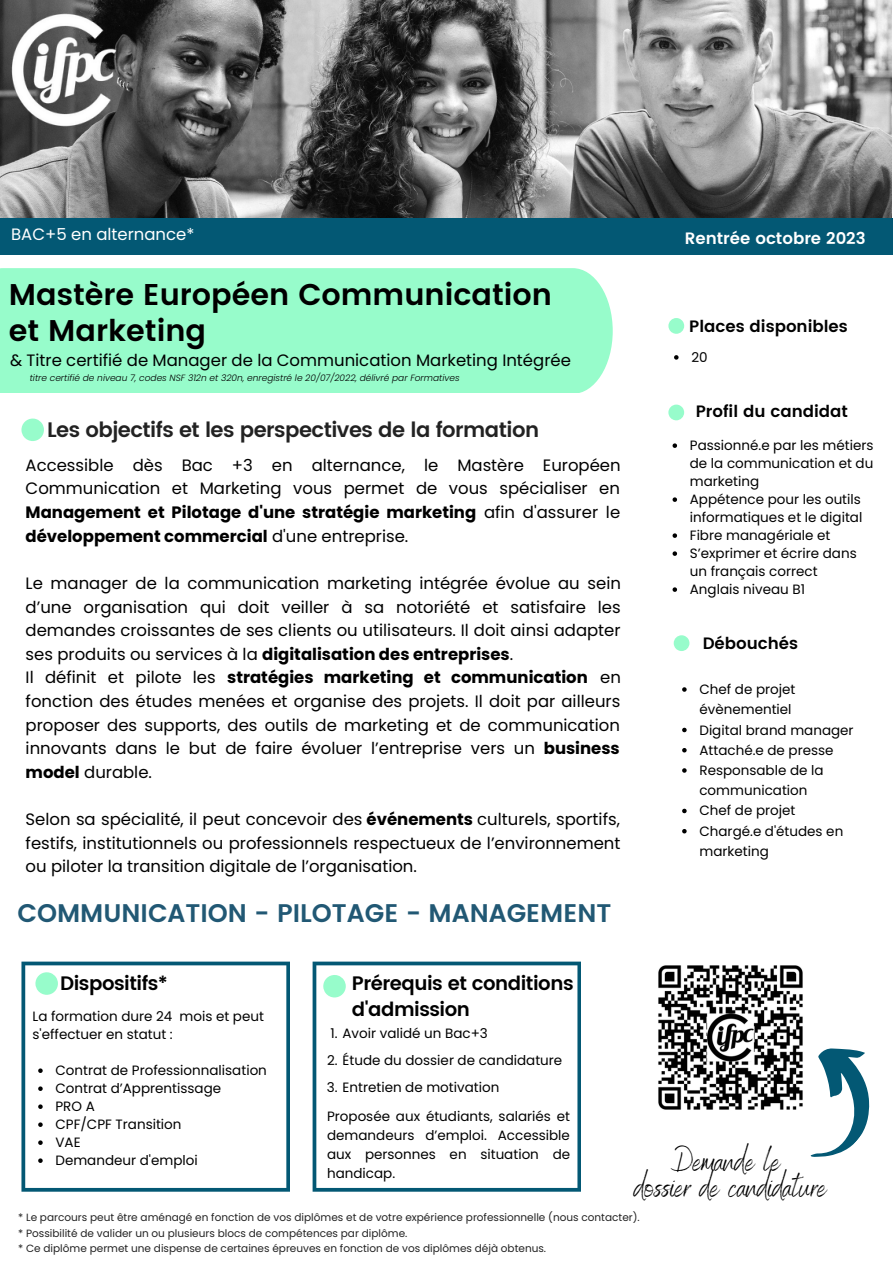
<style>
.page{position:relative;width:893px;height:1264px;background:#fff}
.page>*{position:absolute;margin:0;border:0;box-sizing:border-box;transform-origin:0 0}
.t1{font:31.5px/25.8px "Benedict";color:#000;text-align:center}
.t2{font:600 30px/36px "Poppins";color:#000}
.t3{font:600 25.5px "Poppins";color:#215874}
.t4{font:600 21px "Poppins";letter-spacing:-.025em;color:#222}
.t5{font:600 19.5px/25.8px "Poppins";letter-spacing:-.025em;color:#000}
.t6{font:16.5px/23.5px "Poppins";color:#000;text-align:justify}
.t7{font:600 16.5px "Poppins";color:#000}
.t8{font:600 16.5px "Poppins";color:#fff}
.t9{font:16.5px "Poppins";color:#fff}
.t10{font:13.5px/18px "Poppins";color:#000}
.t11{font:10.5px/15.8px "Poppins";color:#222}
.t12{font:italic 300 9px "Poppins";color:#000}
.s1{font-weight:700}
</style>
<div class="page">
<img style="left:0;top:0;width:891px;height:218px">
<div style="left:0;top:218px;width:892px;height:36px;background:#035874"></div>
<img style="left:11px;top:11px;width:107px;height:117px">
<div style="left:0;top:268px;width:612px;height:125px;background:#97fccb"></div>
<svg style="left:668px;top:404px;width:16px;height:16px"></svg>
<svg style="left:673px;top:635px;width:16px;height:16px"></svg>
<svg style="left:21px;top:961px;width:269px;height:230px"></svg>
<svg style="left:312px;top:961px;width:269px;height:230px"></svg>
<svg style="left:35px;top:972px;width:23px;height:22px"></svg>
<svg style="left:323px;top:975px;width:23px;height:22px"></svg>
<svg style="left:21px;top:418px;width:23px;height:23px"></svg>
<svg style="left:682px;top:687px;width:4px;height:4px"></svg>
<svg style="left:682px;top:727px;width:4px;height:5px"></svg>
<svg style="left:682px;top:748px;width:4px;height:4px"></svg>
<svg style="left:682px;top:768px;width:4px;height:4px"></svg>
<svg style="left:682px;top:808px;width:4px;height:5px"></svg>
<svg style="left:682px;top:829px;width:4px;height:4px"></svg>
<svg style="left:38px;top:1068px;width:5px;height:4px"></svg>
<svg style="left:38px;top:1086px;width:5px;height:4px"></svg>
<svg style="left:38px;top:1104px;width:5px;height:4px"></svg>
<svg style="left:38px;top:1122px;width:5px;height:4px"></svg>
<svg style="left:38px;top:1140px;width:5px;height:4px"></svg>
<svg style="left:38px;top:1158px;width:5px;height:4px"></svg>
<svg style="left:810px;top:1048px;width:60px;height:109px"></svg>
<svg style="left:668px;top:318px;width:16px;height:16px"></svg>
<svg style="left:674px;top:355px;width:4px;height:4px"></svg>
<img style="left:658px;top:965px;width:145px;height:145px">
<svg style="left:672px;top:443px;width:5px;height:5px"></svg>
<svg style="left:672px;top:497px;width:5px;height:5px"></svg>
<svg style="left:672px;top:533px;width:5px;height:5px"></svg>
<svg style="left:672px;top:551px;width:5px;height:5px"></svg>
<svg style="left:672px;top:587px;width:5px;height:5px"></svg>
<p class="t9" style="left:11px;top:223px;width:185px">BAC+5 en alternance*</p>
<h2 class="t2" style="left:9px;top:276px;width:544px">Mastère Européen Communication et Marketing</h2>
<p class="t6" style="left:10px;top:348px;width:562px">&amp; Titre certifié de Manager de la Communication Marketing Intégrée</p>
<p class="t12" style="left:30px;top:372px;width:431px">titre certifié de niveau 7, codes NSF 312n et 320n, enregistré le 20/07/2022, délivré par Formatives</p>
<p class="t4" style="left:47px;top:418px;width:493px">Les objectifs et les perspectives de la formation</p>
<p class="t6" style="left:26px;top:453px;width:596px">Accessible dès Bac +3 en alternance, le Mastère Européen Communication et Marketing vous permet de vous spécialiser en <span class="s1">Management et Pilotage d'une stratégie marketing</span> afin d'assurer le <span class="s1">développement commercial</span> d'une entreprise.</p>
<p class="t6" style="left:26px;top:571px;width:596px;text-align:left">Le manager de la communication marketing intégrée évolue au sein d’une organisation qui doit veiller à sa notoriété et satisfaire les demandes croissantes de ses clients ou utilisateurs. Il doit ainsi adapter ses produits ou services à la <span class="s1">digitalisation des entreprises</span>.<br>Il définit et pilote les <span class="s1">stratégies marketing et communication</span> en fonction des études menées et organise des projets. Il doit par ailleurs proposer des supports, des outils de marketing et de communication innovants dans le but de faire évoluer l’entreprise vers un <span class="s1">business model</span> durable.</p>
<p class="t6" style="left:26px;top:807px;width:596px">Selon sa spécialité, il peut concevoir des <span class="s1">événements</span> culturels, sportifs, festifs, institutionnels ou professionnels respectueux de l’environnement ou piloter la transition digitale de l’organisation.</p>
<h3 class="t3" style="left:17px;top:898px;width:595px">COMMUNICATION - PILOTAGE - MANAGEMENT</h3>
<p class="t8" style="left:684px;top:228px;width:182px">Rentrée octobre 2023</p>
<p class="t7" style="left:689px;top:317px;width:160px">Places disponibles</p>
<p class="t10" style="left:691px;top:348px;width:18px">20</p>
<p class="t7" style="left:695px;top:402px;width:154px">Profil du candidat</p>
<p class="t10" style="left:689px;top:436px;width:185px">Passionné.e par les métiers de la communication et du marketing<br>Appétence pour les outils informatiques et le digital<br>Fibre managériale et<br>S’exprimer et écrire dans un français correct<br>Anglais niveau B1</p>
<p class="t7" style="left:702px;top:634px;width:97px">Débouchés</p>
<p class="t10" style="left:699px;top:679px;width:156px;line-height:20.2px">Chef de projet évènementiel<br>Digital brand manager<br>Attaché.e de presse<br>Responsable de la communication<br>Chef de projet<br>Chargé.e d'études en marketing</p>
<p class="t5" style="left:60px;top:970px;width:109px">Dispositifs*</p>
<p class="t5" style="left:352px;top:970px;width:223px">Prérequis et conditions d'admission</p>
<p class="t10" style="left:33px;top:1007px;width:233px">La formation dure 24 mois et peut s'effectuer en statut :</p>
<p class="t10" style="left:330px;top:1024px;width:159px">1. Avoir validé un Bac+3</p>
<p class="t10" style="left:327px;top:1051px;width:237px">2. Étude du dossier de candidature</p>
<p class="t10" style="left:327px;top:1078px;width:174px">3. Entretien de motivation</p>
<p class="t10" style="left:55px;top:1061px;width:213px">Contrat de Professionnalisation<br>Contrat d’Apprentissage<br>PRO A<br>CPF/CPF Transition<br>VAE<br>Demandeur d'emploi</p>
<p class="t10" style="left:327px;top:1107px;width:244px;line-height:18.8px;text-align:justify">Proposée aux étudiants, salariés et demandeurs d’emploi. Accessible aux personnes en situation de handicap.</p>
<h1 class="t1" style="left:634px;top:1146px;width:194px">Demande le<br>dossier de candidature</h1>
<p class="t11" style="left:18px;top:1209px;width:623px">* Le parcours peut être aménagé en fonction de vos diplômes et de votre expérience professionnelle (nous contacter). * Possibilité de valider un ou plusieurs blocs de compétences par diplôme.<br>* Ce diplôme permet une dispense de certaines épreuves en fonction de vos diplômes déjà obtenus.</p>
</div>
